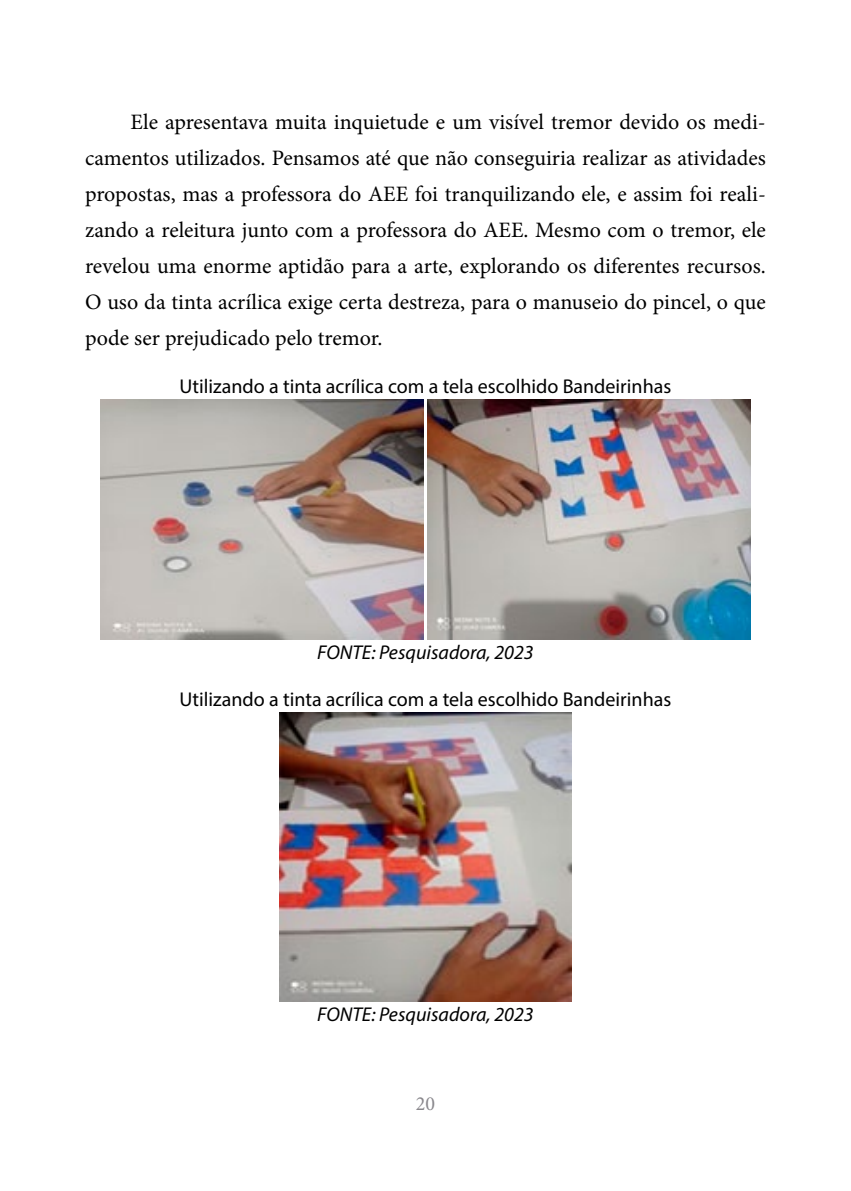
<style>
.page{position:relative;width:851px;height:1191px;background:#fff}
.page>*{position:absolute;margin:0;border:0;box-sizing:border-box;transform-origin:0 0}
.t1{font:22px/36px "Minion Pro";color:#000;text-align:justify}
.t2{font:20px "Myriad Pro";color:#000}
.t3{font:italic 20px "Myriad Pro";color:#000}
.t4{font:20px "Minion Pro";color:#89878c}
</style>
<div class="page">
<img style="left:101px;top:400px;width:322px;height:239px">
<img style="left:427px;top:400px;width:323px;height:239px">
<img style="left:279px;top:713px;width:292px;height:288px">
<p class="t1" style="left:85px;top:104px;width:682px;text-indent:45px">Ele apresentava muita inquietude e um visível tremor devido os medi&shy;camentos utilizados. Pensamos até que não conseguiria realizar as atividades propostas, mas a professora do AEE foi tranquilizando ele, e assim foi reali&shy;zando a releitura junto com a professora do AEE. Mesmo com o tremor, ele revelou uma enorme aptidão para a arte, explorando os diferentes recursos.<br>O uso da tinta acrílica exige certa destreza, para o manuseio do pincel, o que pode ser prejudicado pelo tremor.</p>
<p class="t2" style="left:179px;top:374px;width:493px">Utilizando a tinta acrílica com a tela escolhido Bandeirinhas</p>
<p class="t3" style="left:317px;top:639px;width:218px">FONTE: Pesquisadora, 2023</p>
<p class="t2" style="left:179px;top:686px;width:493px">Utilizando a tinta acrílica com a tela escolhido Bandeirinhas</p>
<p class="t3" style="left:317px;top:1001px;width:218px">FONTE: Pesquisadora, 2023</p>
<p class="t4" style="left:416px;top:1090px;width:21px">20</p>
</div>
